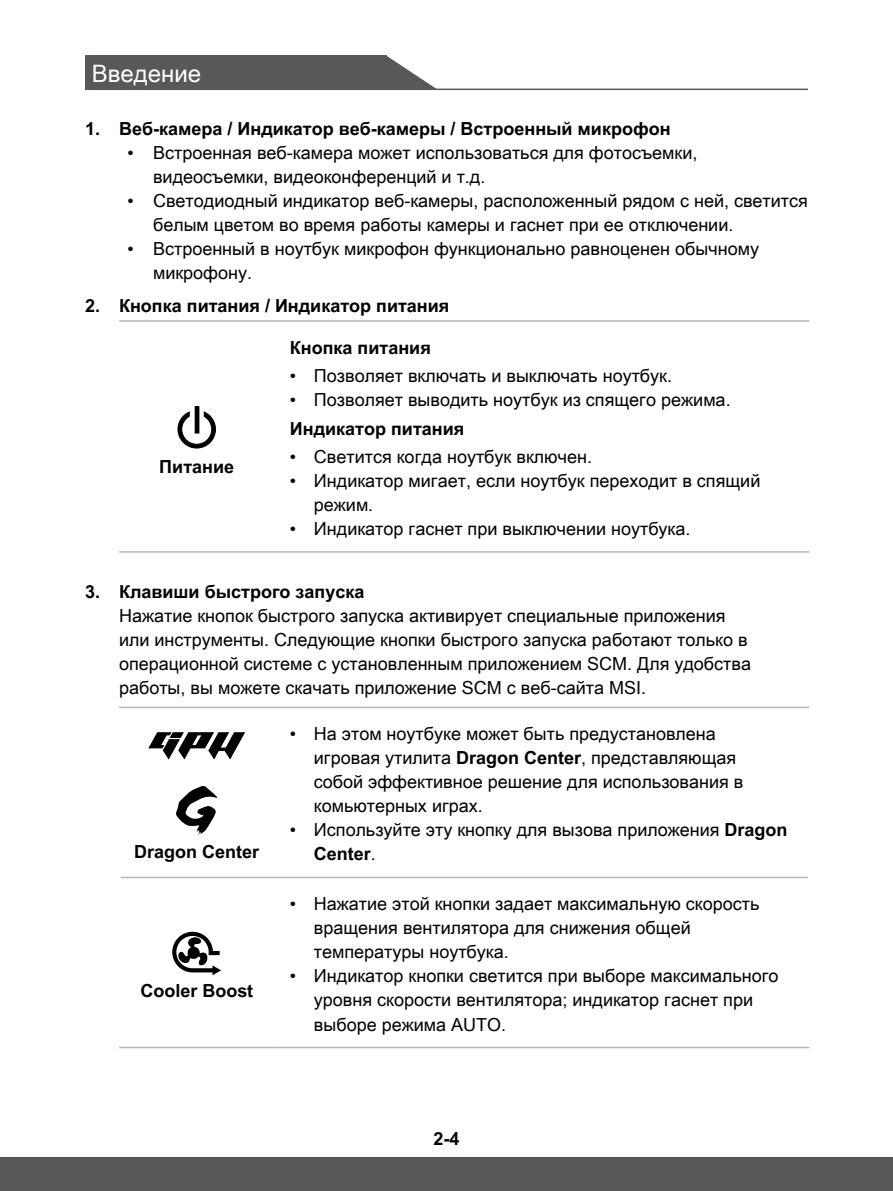
<style>
.page{position:relative;width:893px;height:1191px;background:#fff}
.page>*{position:absolute;margin:0;border:0;box-sizing:border-box;transform-origin:0 0}
.t1{font:24px "Arial Unicode MS";color:#fff}
.Ch2_text_left_-4{font:18px/24px "Arial Unicode MS";color:#000}
.Text_Left_-_8{font:700 18px "Arial Unicode MS";color:#000}
.s1{font-weight:700}
</style>
<div class="page">
<div style="left:85px;top:56px;width:301px;height:34px;background:#595757"></div>
<svg style="left:386px;top:56px;width:52px;height:33px"></svg>
<hr style="left:85px;top:89px;width:723px;height:1px;background:#595757">
<div style="left:0;top:1157px;width:893px;height:34px;background:#595757"></div>
<hr style="left:119px;top:320px;width:154px;height:2px;background:#b5b6b6">
<hr style="left:273px;top:320px;width:536px;height:2px;background:#b5b6b6">
<hr style="left:119px;top:551px;width:154px;height:1px;background:#b5b6b6">
<hr style="left:273px;top:551px;width:536px;height:1px;background:#b5b6b6">
<svg style="left:177px;top:411px;width:39px;height:38px"></svg>
<div style="left:195px;top:406px;width:4px;height:27px;border:1px solid #000"></div>
<hr style="left:119px;top:706px;width:154px;height:2px;background:#b5b6b6">
<hr style="left:273px;top:706px;width:536px;height:2px;background:#b5b6b6">
<hr style="left:121px;top:876px;width:152px;height:2px;background:#b5b6b6">
<hr style="left:273px;top:876px;width:535px;height:2px;background:#b5b6b6">
<hr style="left:119px;top:1046px;width:154px;height:2px;background:#b5b6b6">
<hr style="left:273px;top:1046px;width:536px;height:2px;background:#b5b6b6">
<svg style="left:149px;top:732px;width:96px;height:27px"></svg>
<svg style="left:176px;top:786px;width:41px;height:49px"></svg>
<svg style="left:172px;top:931px;width:49px;height:44px"></svg>
<h1 class="t1" style="left:92px;top:56px;width:111px">Введение</h1>
<p class="Text_Left_-_8" style="left:85px;top:116px;width:587px">1. Веб-камера / Индикатор веб-камеры / Встроенный микрофон</p>
<p class="Ch2_text_left_-4" style="left:153px;top:140px;width:546px;text-indent:-26px">• Встроенная веб-камера может использоваться для фотосъемки, видеосъемки, видеоконференций и т.д.</p>
<p class="Ch2_text_left_-4" style="left:153px;top:188px;width:656px;text-indent:-26px">• Светодиодный индикатор веб-камеры, расположенный рядом с ней, светится белым цветом во время работы камеры и гаснет при ее отключении.</p>
<p class="Ch2_text_left_-4" style="left:153px;top:236px;width:608px;text-indent:-26px">• Встроенный в ноутбук микрофон функционально равноценен обычному микрофону.</p>
<p class="Text_Left_-_8" style="left:85px;top:292px;width:366px">2. Кнопка питания / Индикатор питания</p>
<p class="Text_Left_-_8" style="left:159px;top:453px;width:76px">Питание</p>
<p class="Text_Left_-_8" style="left:290px;top:334px;width:142px">Кнопка питания</p>
<p class="Ch2_text_left_-4" style="left:290px;top:363px;width:384px">• Позволяет включать и выключать ноутбук.</p>
<p class="Ch2_text_left_-4" style="left:290px;top:387px;width:442px">• Позволяет выводить ноутбук из спящего режима.</p>
<p class="Text_Left_-_8" style="left:290px;top:415px;width:176px">Индикатор питания</p>
<p class="Ch2_text_left_-4" style="left:290px;top:444px;width:304px">• Светится когда ноутбук включен.</p>
<p class="Ch2_text_left_-4" style="left:314px;top:468px;width:448px;text-indent:-24px">• Индикатор мигает, если ноутбук переходит в спящий режим.</p>
<p class="Ch2_text_left_-4" style="left:290px;top:516px;width:402px">• Индикатор гаснет при выключении ноутбука.</p>
<p class="Text_Left_-_8" style="left:85px;top:578px;width:281px">3. Клавиши быстрого запуска</p>
<p class="Ch2_text_left_-4" style="left:119px;top:603px;width:633px">Нажатие кнопок быстрого запуска активирует специальные приложения или инструменты. Следующие кнопки быстрого запуска работают только в операционной системе с установленным приложением SCM. Для удобства работы, вы можете скачать приложение SCM с веб-сайта MSI.</p>
<p class="Text_Left_-_8" style="left:134px;top:838px;width:127px">Dragon Center</p>
<p class="Text_Left_-_8" style="left:140px;top:977px;width:114px">Cooler Boost</p>
<p class="Ch2_text_left_-4" style="left:314px;top:721px;width:431px;text-indent:-24px">• На этом ноутбуке может быть предустановлена игровая утилита <span class="s1">Dragon Center</span>, представляющая собой эффективное решение для использования в комьютерных играх.</p>
<p class="Ch2_text_left_-4" style="left:314px;top:817px;width:475px;text-indent:-24px">• Используйте эту кнопку для вызова приложения <span class="s1">Dragon<br>Center</span>.</p>
<p class="Ch2_text_left_-4" style="left:314px;top:891px;width:447px;text-indent:-24px">• Нажатие этой кнопки задает максимальную скорость вращения вентилятора для снижения общей температуры ноутбука.</p>
<p class="Ch2_text_left_-4" style="left:314px;top:963px;width:466px;text-indent:-24px">• Индикатор кнопки светится при выборе максимального уровня скорости вентилятора; индикатор гаснет при выборе режима AUTO.</p>
<p class="Text_Left_-_8" style="left:433px;top:1125px;width:28px">2-4</p>
</div>
